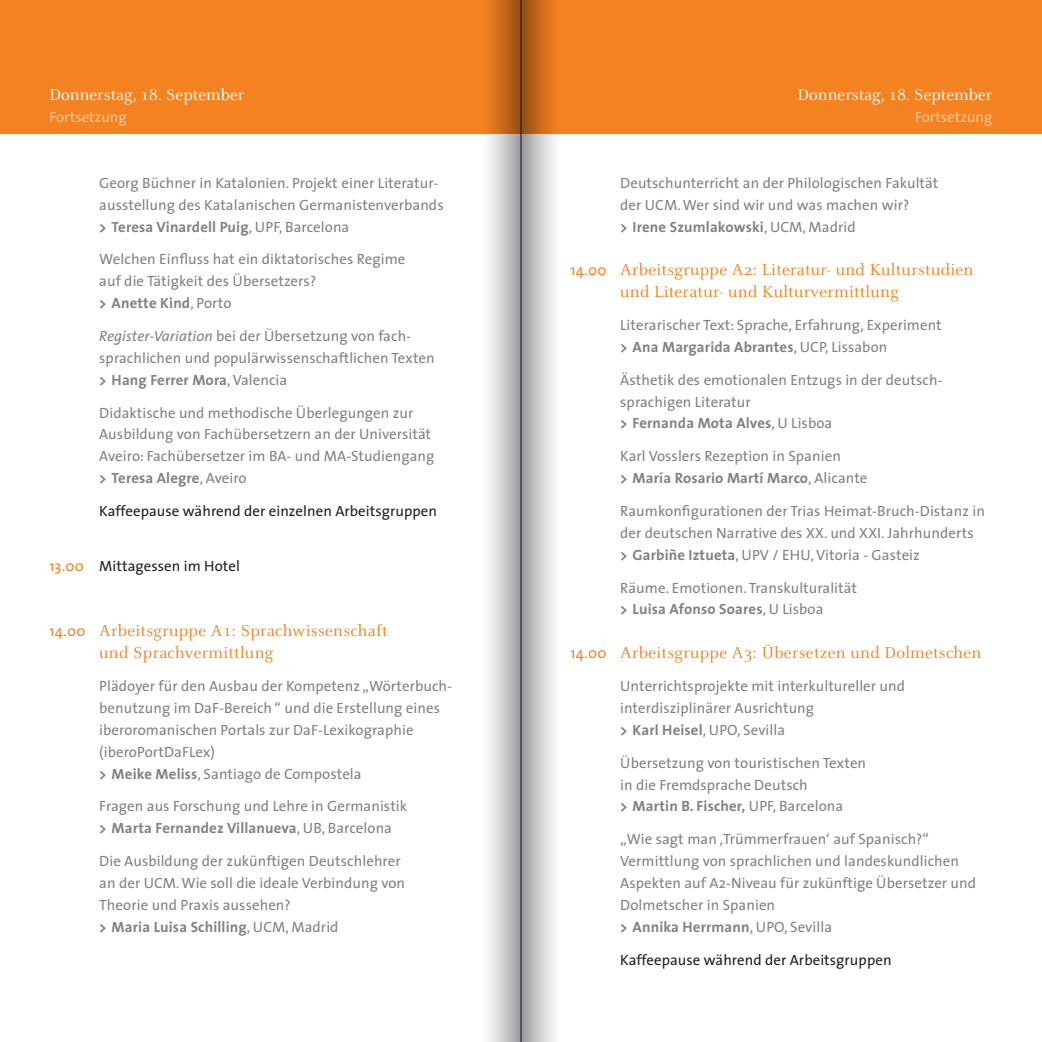
<style>
.page{position:relative;width:1042px;height:1042px;background:#fff}
.page>*{position:absolute;margin:0;border:0;box-sizing:border-box;transform-origin:0 0}
.t1{font:17.5px/21.9px "Celeste";letter-spacing:.015em;color:#f58220}
.t2{font:17.5px "Celeste";color:#fff}
.t3{font:14.88px/21.9px "The Sans";letter-spacing:.005em;color:#808285}
.t4{font:14.88px "The Sans";letter-spacing:.005em;color:#231f20}
.t5{font:14.88px "The Sans";color:#fcc89b}
.s1{font-weight:700}
.s2{font-style:italic}
.s3{color:#f58220}
.s4{font-family:"The Sans";font-size:14.88px}
</style>
<div class="page">
<div style="left:0;top:0;width:521px;height:134px;background:#f58220"></div>
<div style="left:521px;top:0;width:521px;height:134px;background:#f58220"></div>
<svg style="left:488px;top:0;width:33px;height:1042px;background:#c6bbb3"></svg>
<svg style="left:521px;top:0;width:34px;height:1042px;background:#c1b7af"></svg>
<p class="t2" style="left:50px;top:86px;width:196px">Donnerstag, 18. September</p>
<p class="t5" style="left:50px;top:105px;width:79px">Fortsetzung</p>
<p class="t3" style="left:99px;top:171px;width:346px">Georg Büchner in Katalonien. Projekt einer Literatur&shy;ausstellung des Katalanischen Germanistenverbands <span class="s1">&gt; Teresa Vinardell Puig</span>, UPF, Barcelona</p>
<p class="t3" style="left:99px;top:248px;width:308px">Welchen Einfluss hat ein diktatorisches Regime auf die Tätigkeit des Übersetzers?<br><span class="s1">&gt; Anette Kind</span>, Porto</p>
<p class="t3" style="left:99px;top:324px;width:337px"><span class="s2">Register-Variation</span> bei der Übersetzung von fach&shy;sprachlichen und populärwissenschaftlichen Texten <span class="s1">&gt; Hang Ferrer Mora</span>, Valencia</p>
<p class="t3" style="left:99px;top:401px;width:337px">Didaktische und methodische Überlegungen zur Ausbildung von Fachübersetzern an der Universität Aveiro: Fachübersetzer im BA- und MA-Studiengang <span class="s1">&gt; Teresa Alegre</span>, Aveiro</p>
<p class="t4" style="left:99px;top:499px;width:339px">Kaffeepause während der einzelnen Arbeitsgruppen</p>
<p class="t4" style="left:50px;top:553px;width:192px"><span class="s3">13.00</span> Mittagessen im Hotel</p>
<p class="t1" style="left:99px;top:620px;width:290px;text-indent:-50px"><span class="s4">14.00</span> Arbeitsgruppe A1: Sprachwissenschaft und Sprachvermittlung</p>
<p class="t3" style="left:99px;top:674px;width:354px">Plädoyer für den Ausbau der Kompetenz „Wörterbuch&shy;benutzung im DaF-Bereich “ und die Erstellung eines iberoromanischen Portals zur DaF-Lexikographie (iberoPortDaFLex)<br><span class="s1">&gt; Meike Meliss</span>, Santiago de Compostela</p>
<p class="t3" style="left:99px;top:795px;width:309px">Fragen aus Forschung und Lehre in Germanistik <span class="s1">&gt; Marta Fernandez Villanueva</span>, UB, Barcelona</p>
<p class="t3" style="left:99px;top:849px;width:307px">Die Ausbildung der zukünftigen Deutschlehrer an der UCM. Wie soll die ideale Verbindung von Theorie und Praxis aussehen?<br><span class="s1">&gt; Maria Luisa Schilling</span>, UCM, Madrid</p>
<p class="t2" style="left:797px;top:86px;width:196px">Donnerstag, 18. September</p>
<p class="t5" style="left:915px;top:105px;width:79px">Fortsetzung</p>
<p class="t3" style="left:620px;top:171px;width:320px">Deutschunterricht an der Philologischen Fakultät der UCM. Wer sind wir und was machen wir?<br><span class="s1">&gt; I rene Szumlakowski</span>, UCM, Madrid</p>
<p class="t1" style="left:620px;top:259px;width:355px;text-indent:-50px"><span class="s4">14.00</span> Arbeitsgruppe A2: Literatur- und Kulturstudien und Literatur- und Kulturvermittlung</p>
<p class="t3" style="left:620px;top:314px;width:323px">Literarischer Text: Sprache, Erfahrung, Experiment <span class="s1">&gt; Ana Margarida Abrantes</span>, UCP, Lissabon</p>
<p class="t3" style="left:620px;top:368px;width:324px">Ästhetik des emotionalen Entzugs in der deutsch&shy;sprachigen Literatur<br><span class="s1">&gt; Fernanda Mota Alves</span>, U Lisboa</p>
<p class="t3" style="left:620px;top:445px;width:249px">Karl Vosslers Rezeption in Spanien<br><span class="s1">&gt; María Rosario Martí Marco</span>, Alicante</p>
<p class="t3" style="left:620px;top:499px;width:366px">Raumkonfigurationen der Trias Heimat-Bruch-Distanz in der deutschen Narrative des XX. und XXI. Jahrhunderts<br><span class="s1">&gt; Garbiñe Iztueta</span>, UPV / EHU, Vitoria - Gasteiz</p>
<p class="t3" style="left:620px;top:576px;width:238px">Räume. Emotionen. Transkulturalität <span class="s1">&gt; Luisa Afonso Soares</span>, U Lisboa</p>
<p class="t1" style="left:571px;top:642px;width:412px"><span class="s4">14.00</span> Arbeitsgruppe A3: Übersetzen und Dolmetschen</p>
<p class="t3" style="left:620px;top:674px;width:286px">Unterrichtsprojekte mit interkultureller und interdisziplinärer Ausrichtung<br><span class="s1">&gt; Karl Heisel</span>, UPO, Sevilla</p>
<p class="t3" style="left:620px;top:751px;width:247px">Übersetzung von touristischen Texten in die Fremdsprache Deutsch<br><span class="s1">&gt; Martin B. Fischer,</span> UPF, Barcelona</p>
<p class="t3" style="left:620px;top:828px;width:357px">„Wie sagt man ‚Trümmerfrauen‘ auf Spanisch?“ Vermittlung von sprachlichen und landeskundlichen Aspekten auf A2-Niveau für zukünftige Übersetzer und Dolmetscher in Spanien<br><span class="s1">&gt; Annika Herrmann</span>, UPO, Sevilla</p>
<p class="t4" style="left:620px;top:947px;width:273px">Kaffeepause während der Arbeitsgruppen</p>
</div>
